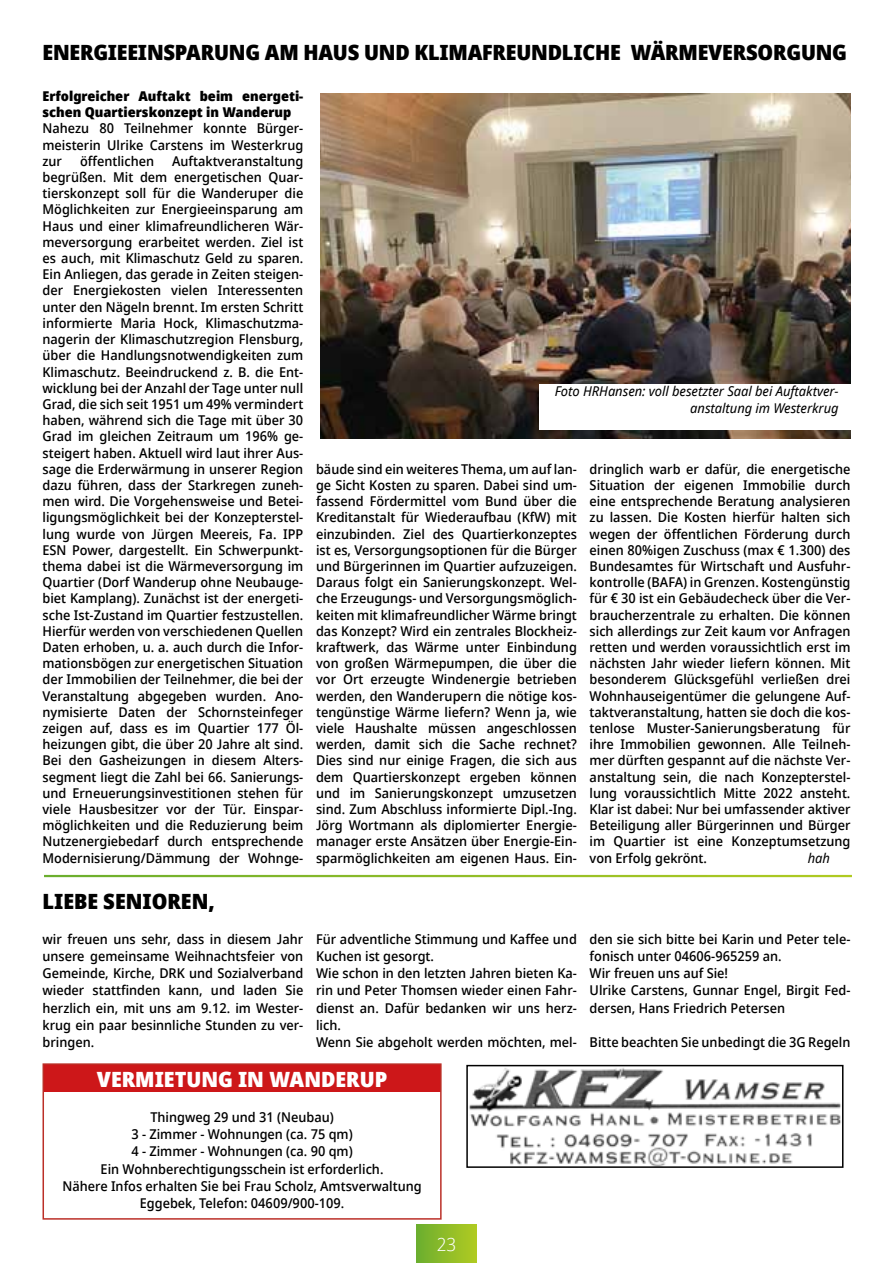
<style>
.page{position:relative;width:893px;height:1263px;background:#fff}
.page>*{position:absolute;margin:0;border:0;box-sizing:border-box;transform-origin:0 0}
.t1{font:900 21px "Avrile Sans";letter-spacing:-.01em;color:#000}
.t2{font:900 21px "Avrile Sans";color:#fff}
.t3{font:300 18px "Avrile Sans";color:#fff}
.t4{font:500 13.5px/16.2px "Avrile Sans";color:#000;text-align:justify}
.t5{font:italic 13.5px/16.2px "Avrile Sans";color:#000;text-align:right}
.t6{font:900 13.5px/16.2px "Avrile Sans";color:#000}
</style>
<div class="page">
<div style="left:417px;top:1225px;width:59px;height:38px;background:linear-gradient(to right,#6cae2f,#b0ca22)"></div>
<img style="left:320px;top:94px;width:530px;height:344px">
<div style="left:539px;top:384px;width:311px;height:46px;background:#fff"></div>
<div style="left:43px;top:1064px;width:398px;height:27px;background:#cd1719"></div>
<div style="left:43px;top:1063px;width:399px;height:157px;border:2px solid #bb2f27"></div>
<img style="left:469px;top:1068px;width:371px;height:97px">
<div style="left:466px;top:1065px;width:377px;height:103px;border:2px solid #000"></div>
<h1 class="t1" style="left:43px;top:36px;width:806px">ENERGIEEINSPARUNG AM HAUS UND KLIMAFREUNDLICHE WÄRMEVERSORGUNG</h1>
<p class="t6" style="left:43px;top:88px;width:262px">Erfolgreicher Auftakt beim energeti&shy;schen Quartierskonzept in Wanderup</p>
<p class="t4" style="left:43px;top:121px;width:262px">Nahezu 80 Teilnehmer konnte Bürger&shy;meisterin Ulrike Carstens im Westerkrug zur</p>
<p class="t4" style="left:43px;top:153px;width:262px;text-indent:130px">Auftaktveranstaltung begrüßen. Mit dem energetischen Quar&shy;tierskonzept soll für die Wanderuper die Möglichkeiten zur Energieeinsparung am Haus und einer klimafreundlicheren Wär&shy;meversorgung erarbeitet werden. Ziel ist es auch, mit Klimaschutz Geld zu sparen.<br>Ein Anliegen, das gerade in Zeiten steigen&shy;der Energiekosten vielen Interessenten unter den Nägeln brennt. Im ersten Schritt informierte Maria Hock, Klimaschutzma&shy;nagerin der Klimaschutzregion Flensburg, über die Handlungsnotwendigkeiten zum Klimaschutz. Beeindruckend z. B. die Ent&shy;wicklung bei der Anzahl der Tage unter null Grad, die sich seit 1951 um 49% vermindert haben, während sich die Tage mit über 30<br>Grad im gleichen Zeitraum um 196% ge&shy;steigert haben. Aktuell wird laut ihrer Aus&shy;sage die Erderwärmung in unserer Region dazu führen, dass der Starkregen zuneh&shy;men wird. Die Vorgehensweise und Betei&shy;ligungsmöglichkeit bei der Konzepterstel&shy;lung wurde von Jürgen Meereis, Fa. IPP ESN Power, dargestellt. Ein Schwerpunkt&shy;thema dabei ist die Wärmeversorgung im Quartier (Dorf Wanderup ohne Neubauge&shy;biet Kamplang). Zunächst ist der energeti&shy;sche Ist-Zustand im Quartier festzustellen.<br>Hierfür werden von verschiedenen Quellen Daten erhoben, u. a. auch durch die Infor&shy;mationsbögen zur energetischen Situation der Immobilien der Teilnehmer, die bei der Veranstaltung abgegeben wurden. Ano&shy;nymisierte Daten der Schornsteinfeger zeigen auf, dass es im Quartier 177 Öl&shy;heizungen gibt, die über 20 Jahre alt sind.<br>Bei den Gasheizungen in diesem Alters&shy;segment liegt die Zahl bei 66. Sanierungs&shy;und Erneuerungsinvestitionen stehen für viele Hausbesitzer vor der Tür. Einspar&shy;möglichkeiten und die Reduzierung beim Nutzenergiebedarf durch entsprechende Modernisierung/Dämmung der Wohnge-</p>
<p class="t4" style="left:80px;top:153px;width:76px">öffentlichen</p>
<p class="t5" style="left:555px;top:384px;width:285px">Foto HRHansen: voll besetzter Saal bei Auftaktver&shy;anstaltung im Westerkrug</p>
<p class="t4" style="left:316px;top:461px;width:262px">bäude sind ein weiteres Thema, um auf lan&shy;ge Sicht Kosten zu sparen. Dabei sind um&shy;fassend Fördermittel vom Bund über die Kreditanstalt für Wiederaufbau (KfW) mit einzubinden. Ziel des Quartierkonzeptes ist es, Versorgungsoptionen für die Bürger und Bürgerinnen im Quartier aufzuzeigen.<br>Daraus folgt ein Sanierungskonzept. Wel&shy;che Erzeugungs- und Versorgungsmöglich&shy;keiten mit klimafreundlicher Wärme bringt das Konzept? Wird ein zentrales Blockheiz&shy;kraftwerk, das Wärme unter Einbindung von großen Wärmepumpen, die über die vor Ort erzeugte Windenergie betrieben werden, den Wanderupern die nötige kos&shy;tengünstige Wärme liefern? Wenn ja, wie viele Haushalte müssen angeschlossen werden, damit sich die Sache rechnet?<br>Dies sind nur einige Fragen, die sich aus dem Quartierskonzept ergeben können und im Sanierungskonzept umzusetzen sind. Zum Abschluss informierte Dipl.-Ing.<br>Jörg Wortmann als diplomierter Energie&shy;manager erste Ansätzen über Energie-Ein&shy;sparmöglichkeiten am eigenen Haus. Ein-</p>
<p class="t4" style="left:590px;top:461px;width:262px">dringlich warb er dafür, die energetische Situation der eigenen Immobilie durch eine entsprechende Beratung analysieren zu lassen. Die Kosten hierfür halten sich wegen der öffentlichen Förderung durch einen 80%igen Zuschuss (max € 1.300) des Bundesamtes für Wirtschaft und Ausfuhr&shy;kontrolle (BAFA) in Grenzen. Kostengünstig für € 30 ist ein Gebäudecheck über die Ver&shy;braucherzentrale zu erhalten. Die können sich allerdings zur Zeit kaum vor Anfragen retten und werden voraussichtlich erst im nächsten Jahr wieder liefern können. Mit besonderem Glücksgefühl verließen drei Wohnhauseigentümer die gelungene Auf&shy;taktveranstaltung, hatten sie doch die kos&shy;tenlose Muster-Sanierungsberatung für ihre Immobilien gewonnen. Alle Teilneh&shy;mer dürften gespannt auf die nächste Ver&shy;anstaltung sein, die nach Konzepterstel&shy;lung voraussichtlich Mitte 2022 ansteht.<br>Klar ist dabei: Nur bei umfassender aktiver Beteiligung aller Bürgerinnen und Bürger im Quartier ist eine Konzeptumsetzung von Erfolg gekrönt.</p>
<p class="t5" style="left:808px;top:850px;width:24px">hah</p>
<h1 class="t1" style="left:43px;top:885px;width:173px">LIEBE SENIOREN,</h1>
<p class="t4" style="left:43px;top:930px;width:262px;line-height:17.2px">wir freuen uns sehr, dass in diesem Jahr unsere gemeinsame Weihnachtsfeier von Gemeinde, Kirche, DRK und Sozialverband wieder stattfinden kann, und laden Sie herzlich ein, mit uns am 9.12. im Wester&shy;krug ein paar besinnliche Stunden zu ver&shy;bringen.</p>
<p class="t4" style="left:316px;top:930px;width:262px;line-height:17.2px;text-align:left">Für adventliche Stimmung und Kaffee und<br>Kuchen ist gesorgt.<br>Wie schon in den letzten Jahren bieten Ka&shy;rin und Peter Thomsen wieder einen Fahr&shy;dienst an. Dafür bedanken wir uns herz&shy;lich.<br>Wenn Sie abgeholt werden möchten, mel-</p>
<p class="t4" style="left:590px;top:930px;width:262px;line-height:17.2px;text-align:left">den sie sich bitte bei Karin und Peter tele&shy;fonisch unter 04606-965259 an.<br>Wir freuen uns auf Sie!<br>Ulrike Carstens, Gunnar Engel, Birgit Fed&shy;dersen, Hans Friedrich Petersen</p>
<p class="t4" style="left:590px;top:1034px;width:262px">Bitte beachten Sie unbedingt die 3G Regeln</p>
<h1 class="t2" style="left:97px;top:1064px;width:292px">VERMIETUNG IN WANDERUP</h1>
<p class="t4" style="left:63px;top:1108px;width:361px;line-height:17.2px;text-align:center">Thingweg 29 und 31 (Neubau)<br>3 - Zimmer - Wohnungen (ca. 75 qm)<br>4 - Zimmer - Wohnungen (ca. 90 qm)<br>Ein Wohnberechtigungsschein ist erforderlich.<br>Nähere Infos erhalten Sie bei Frau Scholz, Amtsverwaltung Eggebek, Telefon: 04609/900-109.</p>
<h2 class="t3" style="left:437px;top:1232px;width:21px">23</h2>
</div>
